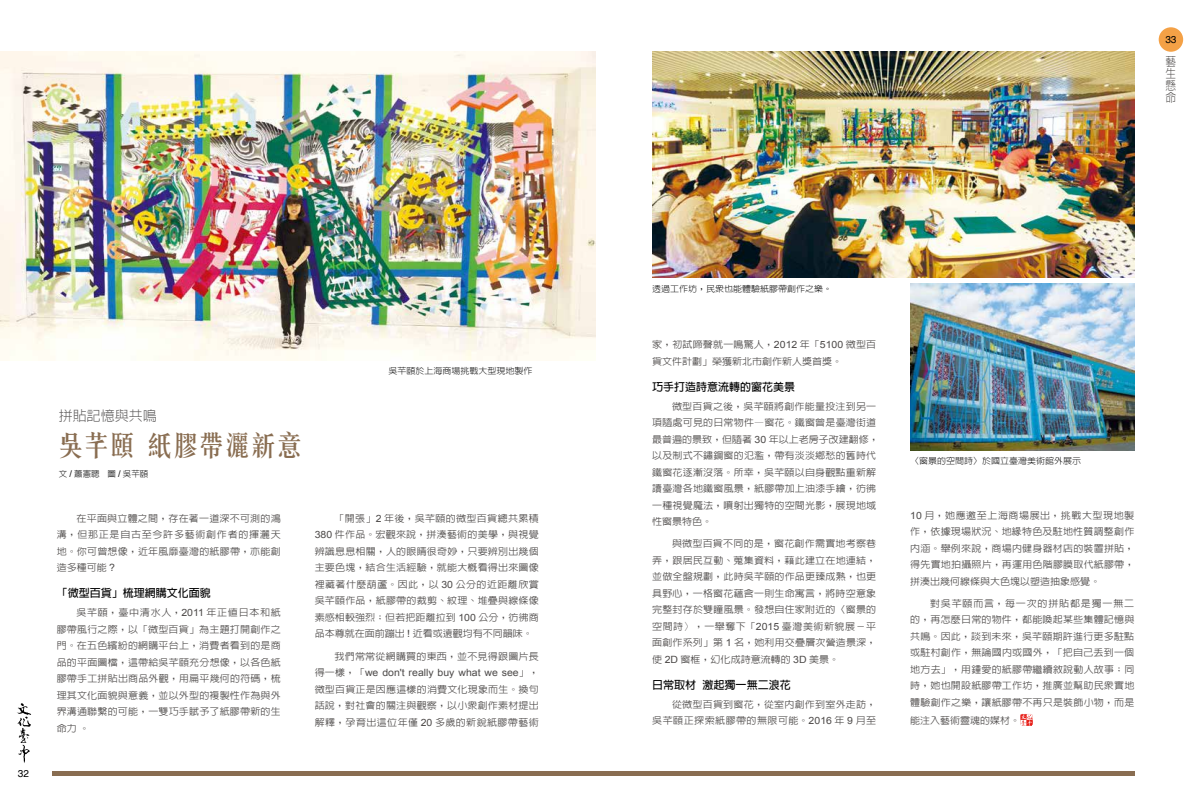
<style>
.page{position:relative;width:1191px;height:794px;background:#fff}
.page>*{position:absolute;margin:0;border:0;box-sizing:border-box;transform-origin:0 0}
.t1{font:500 28px "C Song 3 HK";letter-spacing:-.075em;color:#896d51}
.t2{font:300 14px "AR Hei B5";color:#595757}
.t3{font:300 12px/12px "AR Hei B5";color:#4c4948;text-align:justify;scale:.9 1}
.t4{font:700 11px "AR Hei B5";color:#000}
.t5{font:10px "Arial";color:#4c4948;scale:1.05 1}
.t6{font:10px "Helvetica";color:#000}
.t7{font:500 9.5px/16.5px "AR Hei B5";letter-spacing:.02em;color:#4c4948;text-align:justify;scale:1.05 1}
.t8{font:500 9.5px/16.5px "AR Hei B5";color:#4c4948;scale:1.05 1}
.t9{font:300 8.6px "AR Hei B5";color:#000;scale:1.05 1}
.t10{font:300 8.5px "AR Hei B5";color:#000}
.s1{font-family:"Arial";font-weight:400;font-size:9.4px}
.s2{font-family:"Arial";font-weight:400;font-size:10px}
.s3{font-family:"AR Hei B5";font-weight:500;font-size:9.5px}
.s4{font-family:"Adobe Ming Std";font-weight:300}
</style>
<div class="page">
<hr style="left:52px;top:771px;width:1082px;height:4px;background:#896d51">
<img style="left:0;top:51px;width:595px;height:309px">
<svg style="left:1020px;top:714px;width:13px;height:12px"></svg>
<img style="left:652px;top:51px;width:482px;height:227px">
<img style="left:910px;top:283px;width:224px;height:167px">
<svg style="left:17px;top:703px;width:14px;height:60px"></svg>
<div style="left:1158px;top:27px;width:25px;height:25px;background:#f4a146;border-radius:50%"></div>
<p class="t6" style="left:18px;top:768px;width:13px">32</p>
<h2 class="t2" style="left:59px;top:409px;width:100px">拼貼記憶與共鳴</h2>
<h1 class="t1" style="left:57px;top:424px;width:248px">吳芊頤 紙膠帶灑新意</h1>
<p class="t10" style="left:59px;top:469px;width:91px">文 <span class="s1">/</span> 蕭憲聰 圖 <span class="s1">/</span> 吳芊頤</p>
<p class="t7" style="left:57px;top:510px;width:215px;text-indent:20px">在平面與立體之間，存在著一道深不可測的鴻溝，但那正是自古至今許多藝術創作者的揮灑天地。你可曾想像，近年風靡臺灣的紙膠帶，亦能創造多種可能 <span class="s2">?</span></p>
<p class="t4" style="left:57px;top:588px;width:155px">「微型百貨」梳理網購文化面貌</p>
<p class="t7" style="left:57px;top:604px;width:215px;text-indent:20px">吳芊頤，臺中清水人，<span class="s2">2011</span> 年正值日本和紙膠帶風行之際，以「微型百貨」為主題打開創作之門。在五色繽紛的網購平台上，消費者看到的是商品的平面圖檔，這帶給吳芊頤充分想像，以各色紙膠帶手工拼貼出商品外觀，用扁平幾何的符碼，梳理其文化面貌與意義，並以外型的複製性作為與外界溝通聯繫的可能，一雙巧手賦予了紙膠帶新的生命力。</p>
<p class="t9" style="left:388px;top:367px;width:139px">吳芊頤於上海商場挑戰大型現地製作</p>
<p class="t7" style="left:315px;top:510px;width:215px;text-indent:20px">「開張」<span class="s2">2</span> 年後，吳芊頤的微型百貨總共累積<span class="s2">380</span> 件作品。宏觀來說，拼湊藝術的美學，與視覺辨識息息相關，人的眼睛很奇妙，只要辨別出幾個主要色塊，結合生活經驗，就能大概看得出來圖像裡藏著什麼葫蘆。因此，以 <span class="s2">30</span> 公分的近距離欣賞吳芊頤作品，紙膠帶的裁剪、紋理、堆疊與線條像素感相較強烈；但若把距離拉到 <span class="s2">100</span> 公分，彷彿商品本尊就在面前蹦出 <span class="s2">!</span> 近看或遠觀均有不同韻味。</p>
<p class="t7" style="left:334px;top:648px;width:196px">我們常常從網購買的東西，並不見得跟圖片長</p>
<p class="t5" style="left:315px;top:666px;width:215px"><span class="s3">得一樣，「</span>we don't really buy what we see<span class="s3">」，</span></p>
<p class="t7" style="left:315px;top:681px;width:215px">微型百貨正是因應這樣的消費文化現象而生。換句話說，對社會的關注與觀察，以小眾創作素材提出解釋，孕育出這位年僅 <span class="s2">20</span> 多歲的新銳紙膠帶藝術</p>
<p class="t6" style="left:1165px;top:33px;width:13px">33</p>
<p class="t3" style="left:1165px;top:55px;width:13px">藝生懸命</p>
<p class="t9" style="left:652px;top:284px;width:173px">透過工作坊，民眾也能體驗紙膠帶創作之樂。</p>
<p class="t8" style="left:652px;top:336px;width:215px">家，初試啼聲就一鳴驚人，<span class="s2">2012</span> 年「<span class="s2">5100</span> 微型百貨文件計劃」榮獲新北市創作新人獎首獎。</p>
<p class="t4" style="left:652px;top:381px;width:144px">巧手打造詩意流轉的窗花美景</p>
<p class="t7" style="left:652px;top:398px;width:217px;text-align:left;text-indent:20px">微型百貨之後，吳芊頤將創作能量投注到另一項隨處可見的日常物件—窗花。鐵窗曾是臺灣街道最普遍的景致，但隨著 <span class="s2">30</span> 年以上老房子改建翻修，以及制式不鏽鋼窗的氾濫，帶有淡淡鄉愁的舊時代鐵窗花逐漸沒落。所幸，吳芊頤以自身觀點重新解讀臺灣各地鐵窗風景，紙膠帶加上油漆手繪，彷彿一種視覺魔法，噴射出獨特的空間光影，展現地域性窗景特色。</p>
<p class="t7" style="left:652px;top:535px;width:215px;text-indent:20px">與微型百貨不同的是，窗花創作需實地考察巷弄，跟居民互動、蒐集資料，藉此建立在地連結，並做全盤規劃，此時吳芊頤的作品更臻成熟，也更具野心，一格窗花蘊含一則生命寓言，將時空意象完整封存於雙瞳風景。發想自住家附近的〈窗景的空間詩<span class="s4">〉</span>，一舉奪下「<span class="s2">2015</span> 臺灣美術新貌展－平面創作系列」第 <span class="s2">1</span> 名，她利用交疊層次營造景深，使 <span class="s2">2D</span> 窗框，幻化成詩意流轉的 <span class="s2">3D</span> 美景。</p>
<p class="t4" style="left:652px;top:679px;width:140px">日常取材 激起獨一無二浪花</p>
<p class="t7" style="left:652px;top:696px;width:215px;text-align:right">從微型百貨到窗花，從室內創作到室外走訪，<br>吳芊頤正探索紙膠帶的無限可能。<span class="s2">2016</span> 年 <span class="s2">9</span> 月至</p>
<p class="t9" style="left:910px;top:457px;width:164px">〈窗景的空間詩〉於國立臺灣美術館外展示</p>
<p class="t7" style="left:910px;top:507px;width:215px"><span class="s2">10</span> 月，她應邀至上海商場展出，挑戰大型現地製作，依據現場狀況、地緣特色及駐地性質調整創作內涵。舉例來說，商場內健身器材店的裝置拼貼，得先實地拍攝照片，再運用色階膠膜取代紙膠帶，拼湊出幾何線條與大色塊以塑造抽象感覺。</p>
<p class="t7" style="left:910px;top:595px;width:215px;text-indent:20px">對吳芊頤而言，每一次的拼貼都是獨一無二的，再怎麼日常的物件，都能喚起某些集體記憶與共鳴。因此，談到未來，吳芊頤期許進行更多駐點或駐村創作，無論國內或國外，「把自己丟到一個地方去」，用鍾愛的紙膠帶繼續敘說動人故事；同時，她也開設紙膠帶工作坊，推廣並幫助民眾實地體驗創作之樂，讓紙膠帶不再只是裝飾小物，而是</p>
<p class="t8" style="left:910px;top:711px;width:106px">能注入藝術靈魂的媒材。</p>
</div>
